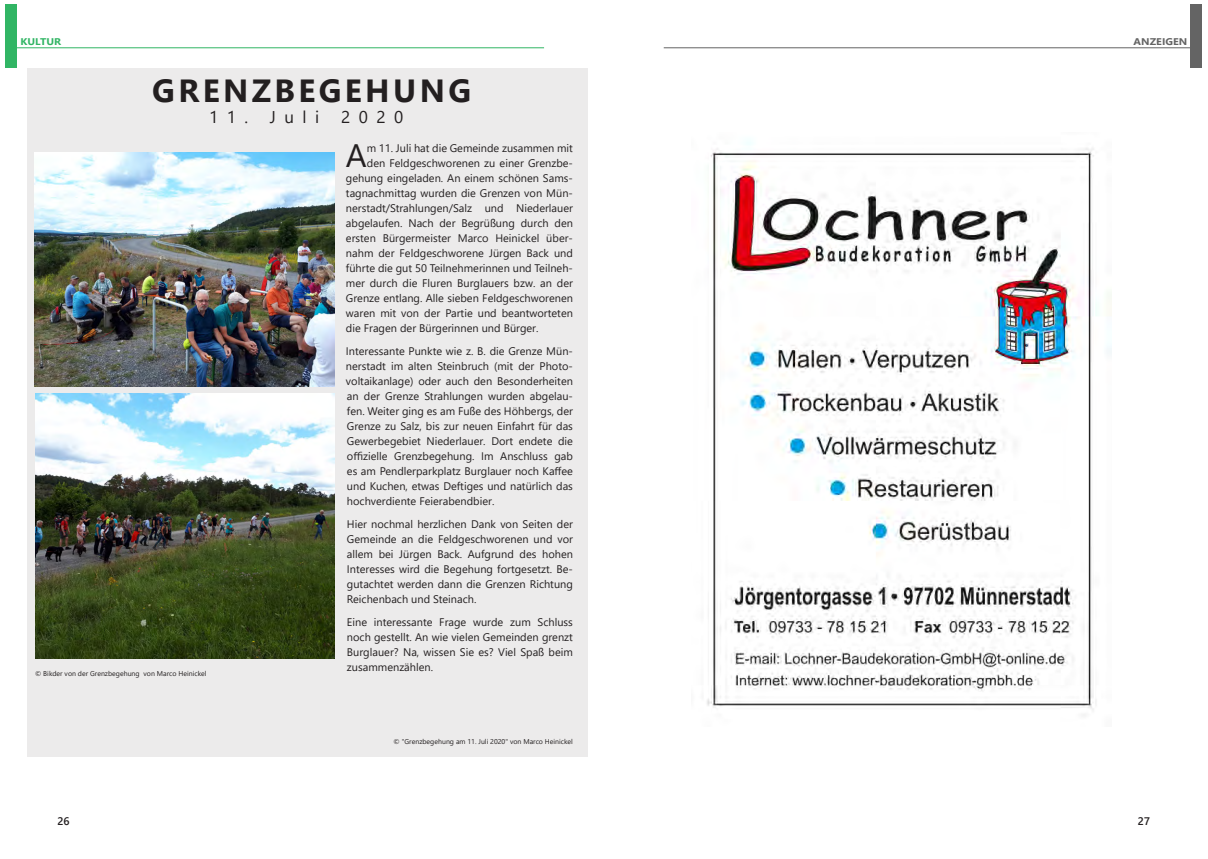
<style>
.page{position:relative;width:1208px;height:859px;background:#fff}
.page>*{position:absolute;margin:0;border:0;box-sizing:border-box;transform-origin:0 0}
.Textkörper___Vertika{font:32.4px "Segoe UI";color:#231f20}
.Überschrift___32pt_F{font:700 32px "Segoe UI";letter-spacing:.105em;color:#231f20}
.Titel_Textzitat{font:17px "Segoe UI";letter-spacing:.5em;color:#231f20}
.Textkörper___Vertika-2{font:11px/15px "Segoe UI";color:#231f20;text-align:justify}
.t1{font:600 11px "Segoe UI";color:#231f20}
.t2{font:700 9.7px "Segoe UI";letter-spacing:.005em;color:#646464;scale:1.11 1}
.t3{font:700 9.7px "Segoe UI";letter-spacing:.005em;color:#31b564;scale:1.11 1}
.Bildrechte{font:7px "Segoe UI";color:#231f20}
</style>
<div class="page">
<div style="left:28px;top:68px;width:560px;height:689px;background:#ecebeb"></div>
<img style="left:35px;top:153px;width:299px;height:233px">
<img style="left:35px;top:394px;width:299px;height:264px">
<img style="left:707px;top:141px;width:404px;height:575px">
<div style="left:1190px;top:5px;width:12px;height:63px;background:#646464"></div>
<hr style="left:664px;top:47px;width:527px;height:1px;background:#646464">
<div style="left:6px;top:5px;width:11px;height:63px;background:#31b564"></div>
<hr style="left:16px;top:47px;width:528px;height:1px;background:#31b564">
<p class="t3" style="left:20px;top:32px;width:38px">KULTUR</p>
<p class="Überschrift___32pt_F" style="left:152px;top:61px;width:320px">GRENZBEGEHUNG</p>
<p class="Titel_Textzitat" style="left:209px;top:101px;width:112px">11. Juli</p>
<p class="Titel_Textzitat" style="left:341px;top:101px;width:64px">2020</p>
<p class="Bildrechte" style="left:35px;top:667px;width:173px">© Bikder von der Grenzbegehung von Marco Heinickel</p>
<p class="t1" style="left:57px;top:810px;width:14px">26</p>
<p class="Textkörper___Vertika" style="left:346px;top:125px;width:22px">A</p>
<p class="Textkörper___Vertika-2" style="left:367px;top:140px;width:208px">m 11. Juli hat die Gemeinde zusammen mit</p>
<p class="Textkörper___Vertika-2" style="left:367px;top:155px;width:208px">den Feldgeschworenen zu einer Grenzbe-</p>
<p class="Textkörper___Vertika-2" style="left:346px;top:170px;width:228px">gehung eingeladen. An einem schönen Sams-</p>
<p class="Textkörper___Vertika-2" style="left:346px;top:185px;width:228px">tagnachmittag wurden die Grenzen von Mün-</p>
<p class="Textkörper___Vertika-2" style="left:346px;top:200px;width:228px">nerstadt/Strahlungen/Salz und Niederlauer</p>
<p class="Textkörper___Vertika-2" style="left:346px;top:215px;width:228px">abgelaufen. Nach der Begrüßung durch den</p>
<p class="Textkörper___Vertika-2" style="left:346px;top:230px;width:228px">ersten Bürgermeister Marco Heinickel über-</p>
<p class="Textkörper___Vertika-2" style="left:346px;top:245px;width:228px">nahm der Feldgeschworene Jürgen Back und</p>
<p class="Textkörper___Vertika-2" style="left:346px;top:260px;width:228px">führte die gut 50 Teilnehmerinnen und Teilneh-</p>
<p class="Textkörper___Vertika-2" style="left:346px;top:275px;width:228px">mer durch die Fluren Burglauers bzw. an der</p>
<p class="Textkörper___Vertika-2" style="left:346px;top:290px;width:228px">Grenze entlang. Alle sieben Feldgeschworenen</p>
<p class="Textkörper___Vertika-2" style="left:346px;top:305px;width:228px">waren mit von der Partie und beantworteten</p>
<p class="Textkörper___Vertika-2" style="left:346px;top:320px;width:194px">die Fragen der Bürgerinnen und Bürger.</p>
<p class="Textkörper___Vertika-2" style="left:346px;top:343px;width:228px">Interessante Punkte wie z. B. die Grenze Mün&shy;nerstadt im alten Steinbruch (mit der Photo&shy;voltaikanlage) oder auch den Besonderheiten an der Grenze Strahlungen wurden abgelau&shy;fen. Weiter ging es am Fuße des Höhbergs, der Grenze zu Salz, bis zur neuen Einfahrt für das Gewerbegebiet Niederlauer. Dort endete die offizielle Grenzbegehung. Im Anschluss gab es am Pendlerparkplatz Burglauer noch Kaffee und Kuchen, etwas Deftiges und natürlich das hochverdiente Feierabendbier.</p>
<p class="Textkörper___Vertika-2" style="left:347px;top:516px;width:227px">Hier nochmal herzlichen Dank von Seiten der Gemeinde an die Feldgeschworenen und vor allem bei Jürgen Back. Aufgrund des hohen Interesses wird die Begehung fortgesetzt. Be&shy;gutachtet werden dann die Grenzen Richtung Reichenbach und Steinach.</p>
<p class="Textkörper___Vertika-2" style="left:347px;top:614px;width:227px">Eine interessante Frage wurde zum Schluss noch gestellt. An wie vielen Gemeinden grenzt Burglauer? Na, wissen Sie es? Viel Spaß beim zusammenzählen.</p>
<p class="Bildrechte" style="left:393px;top:735px;width:181px">© "Grenzbegehung am 11. Juli 2020" von Marco Heinickel</p>
<p class="t2" style="left:1133px;top:32px;width:50px">ANZEIGEN</p>
<p class="t1" style="left:1138px;top:810px;width:13px">27</p>
</div>
